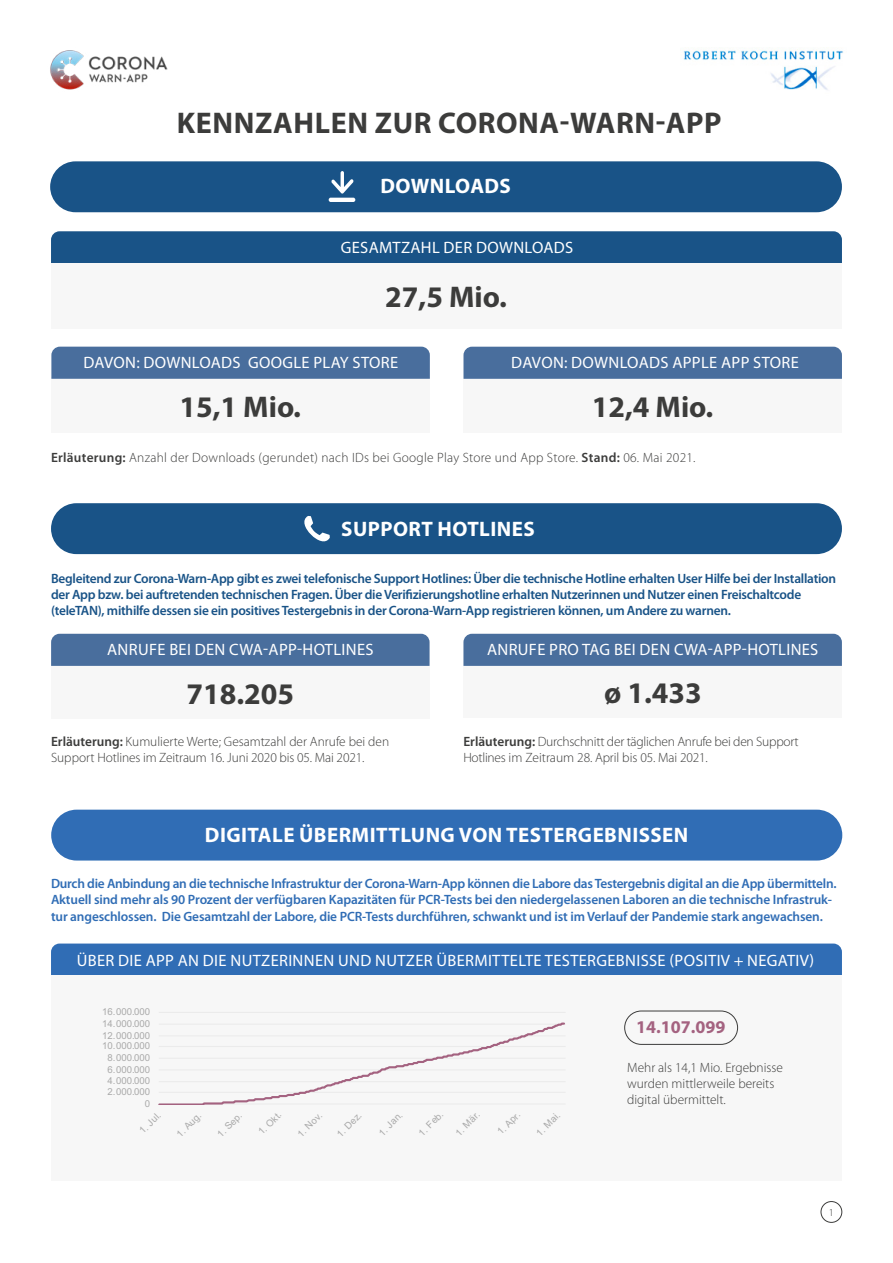
<style>
.page{position:relative;width:893px;height:1263px;background:#fff}
.page>*{position:absolute;margin:0;border:0;box-sizing:border-box;transform-origin:0 0}
.t1{font:700 30px "Myriad Pro";letter-spacing:.02em;color:#3c3c3b}
.t2{font:700 21px "Myriad Pro";letter-spacing:.02em;color:#fff}
.t3{font:700 18px "Myriad Pro";color:#a46280}
.t4{font:16.5px "Myriad Pro";letter-spacing:.02em;color:#fff}
.t5{font:600 13.5px/16.2px "Myriad Pro";letter-spacing:-.01em;color:#306db5}
.t6{font:600 13.5px/16.2px "Myriad Pro";letter-spacing:-.02em;color:#195387}
.t7{font:300 13.5px/16.2px "Myriad Pro";color:#3c3c3b}
.t8{font:300 13.5px/16.2px "Myriad Pro";letter-spacing:-.02em;color:#3c3c3b}
.t9{font:300 13.5px "Myriad Pro";letter-spacing:.02em;color:#3c3c3b}
.t10{font:300 10.5px "Myriad Pro";color:#3c3c3b}
.t11{font:9.6px "Arial";color:#aaa}
.s1{font-weight:600}
</style>
<div class="page">
<div style="left:51px;top:378px;width:379px;height:55px;background:#f7f7f7"></div>
<div style="left:51px;top:810px;width:791px;height:50px;background:#306db5;border-radius:25px"></div>
<div style="left:51px;top:231px;width:791px;height:32px;background:#195387"></div>
<div style="left:51px;top:347px;width:379px;height:32px;background:#496e9d"></div>
<div style="left:309px;top:241px;width:296px;height:13px;background:#195387"></div>
<div style="left:51px;top:263px;width:791px;height:66px;background:#f7f7f7"></div>
<img style="left:50px;top:50px;width:118px;height:40px">
<img style="left:683px;top:49px;width:160px;height:41px">
<div style="left:463px;top:347px;width:379px;height:32px;background:#496e9d"></div>
<div style="left:463px;top:379px;width:379px;height:53px;background:#f7f7f7"></div>
<div style="left:51px;top:634px;width:379px;height:32px;background:#496e9d"></div>
<div style="left:51px;top:666px;width:379px;height:53px;background:#f7f7f7"></div>
<div style="left:463px;top:666px;width:379px;height:51px;background:#f7f7f7"></div>
<div style="left:463px;top:634px;width:379px;height:32px;background:#496e9d"></div>
<div style="left:51px;top:503px;width:791px;height:51px;background:#195387;border-radius:25px"></div>
<svg style="left:304px;top:516px;width:26px;height:26px"></svg>
<div style="left:50px;top:161px;width:792px;height:51px;background:#195387;border-radius:25px"></div>
<svg style="left:331px;top:171px;width:23px;height:23px"></svg>
<hr style="left:329px;top:198px;width:26px;height:4px;background:#fff;border-radius:2px">
<div style="left:51px;top:943px;width:791px;height:32px;background:#306db5"></div>
<div style="left:51px;top:976px;width:791px;height:205px;background:#f7f7f7"></div>
<div style="left:624px;top:1011px;width:114px;height:33px;border:1px solid #3c3c3b;border-radius:17px"></div>
<div style="left:821px;top:1201px;width:21px;height:21px;border:1px solid #3c3c3b;border-radius:50%"></div>
<svg style="left:158px;top:1012px;width:407px;height:93px"></svg>
<h1 class="t1" style="left:177px;top:106px;width:546px">KENNZAHLEN ZUR CORONA-WARN-APP</h1>
<h2 class="t2" style="left:381px;top:175px;width:132px">DOWNLOADS</h2>
<p class="t4" style="left:341px;top:238px;width:234px">GESAMTZAHL DER DOWNLOADS</p>
<h1 class="t1" style="left:385px;top:280px;width:123px">27,5 Mio.</h1>
<p class="t4" style="left:83px;top:353px;width:316px">DAVON: DOWNLOADS GOOGLE PLAY STORE</p>
<p class="t4" style="left:511px;top:354px;width:289px">DAVON: DOWNLOADS APPLE APP STORE</p>
<h1 class="t1" style="left:592px;top:390px;width:123px">12,4 Mio.</h1>
<p class="t9" style="left:51px;top:450px;width:646px"><span class="s1">Erläuterung:</span> Anzahl der Downloads (gerundet) nach IDs bei Google Play Store und App Store. <span class="s1">Stand:</span> 06. Mai 2021.</p>
<h1 class="t1" style="left:179px;top:390px;width:123px">15,1 Mio.</h1>
<h2 class="t2" style="left:341px;top:517px;width:195px">SUPPORT HOTLINES</h2>
<p class="t6" style="left:51px;top:570px;width:787px">Begleitend zur Corona-Warn-App gibt es zwei telefonische Support Hotlines: Über die technische Hotline erhalten User Hilfe bei der Installation der App bzw. bei auftretenden technischen Fragen. Über die Verifizierungshotline erhalten Nutzerinnen und Nutzer einen Freischaltcode (teleTAN), mithilfe dessen sie ein positives Testergebnis in der Corona-Warn-App registrieren können, um Andere zu warnen.</p>
<p class="t4" style="left:107px;top:640px;width:268px">ANRUFE BEI DEN CWA-APP-HOTLINES</p>
<h1 class="t1" style="left:186px;top:677px;width:109px">718.205</h1>
<p class="t7" style="left:51px;top:734px;width:340px"><span class="s1">Erläuterung:</span> Kumulierte Werte; Gesamtzahl der Anrufe bei den<br>Support Hotlines im Zeitraum 16. Juni 2020 bis 05. Mai 2021.</p>
<p class="t4" style="left:487px;top:641px;width:333px">ANRUFE PRO TAG BEI DEN CWA-APP-HOTLINES</p>
<h1 class="t1" style="left:604px;top:676px;width:99px">ø 1.433</h1>
<p class="t8" style="left:463px;top:733px;width:337px"><span class="s1">Erläuterung:</span> Durchschnitt der täglichen Anrufe bei den Support<br>Hotlines im Zeitraum 28. April bis 05. Mai 2021.</p>
<h2 class="t2" style="left:205px;top:823px;width:485px">DIGITALE ÜBERMITTLUNG VON TESTERGEBNISSEN</h2>
<p class="t5" style="left:51px;top:876px;width:787px">Durch die Anbindung an die technische Infrastruktur der Corona-Warn-App können die Labore das Testergebnis digital an die App übermitteln.<br>Aktuell sind mehr als 90 Prozent der verfügbaren Kapazitäten für PCR-Tests bei den niedergelassenen Laboren an die technische Infrastruk&shy;tur angeschlossen. Die Gesamtzahl der Labore, die PCR-Tests durchführen, schwankt und ist im Verlauf der Pandemie stark angewachsen.</p>
<p class="t4" style="left:77px;top:951px;width:739px">ÜBER DIE APP AN DIE NUTZERINNEN UND NUTZER ÜBERMITTELTE TESTERGEBNISSE (POSITIV + NEGATIV)</p>
<p class="t11" style="left:102px;top:1005px;width:49px">16.000.000</p>
<p class="t11" style="left:102px;top:1017px;width:49px">14.000.000</p>
<p class="t11" style="left:102px;top:1028px;width:49px">12.000.000</p>
<p class="t11" style="left:102px;top:1039px;width:49px">10.000.000</p>
<p class="t11" style="left:108px;top:1051px;width:44px">8.000.000</p>
<p class="t11" style="left:108px;top:1062px;width:44px">6.000.000</p>
<p class="t11" style="left:108px;top:1074px;width:44px">4.000.000</p>
<p class="t11" style="left:108px;top:1085px;width:44px">2.000.000</p>
<p class="t11" style="left:145px;top:1097px;width:7px">0</p>
<p class="t11" style="left:136px;top:1127px;width:28px;rotate:-45deg">1. Jul.</p>
<p class="t11" style="left:174px;top:1130px;width:32px;rotate:-45deg">1. Aug.</p>
<p class="t11" style="left:214px;top:1130px;width:32px;rotate:-45deg">1. Sep.</p>
<p class="t11" style="left:255px;top:1128px;width:30px;rotate:-45deg">1. Okt.</p>
<p class="t11" style="left:294px;top:1130px;width:32px;rotate:-45deg">1. Nov.</p>
<p class="t11" style="left:334px;top:1130px;width:32px;rotate:-45deg">1. Dez.</p>
<p class="t11" style="left:376px;top:1129px;width:31px;rotate:-45deg">1. Jan.</p>
<p class="t11" style="left:416px;top:1129px;width:32px;rotate:-45deg">1. Feb.</p>
<p class="t11" style="left:452px;top:1129px;width:32px;rotate:-45deg">1. Mär.</p>
<p class="t11" style="left:494px;top:1128px;width:30px;rotate:-45deg">1. Apr.</p>
<p class="t11" style="left:533px;top:1129px;width:31px;rotate:-45deg">1. Mai.</p>
<h3 class="t3" style="left:636px;top:1017px;width:91px">14.107.099</h3>
<p class="t7" style="left:627px;top:1059px;width:157px">Mehr als 14,1 Mio. Ergebnisse wurden mittlerweile bereits digital übermittelt.</p>
<p class="t10" style="left:829px;top:1206px;width:7px">1</p>
</div>
